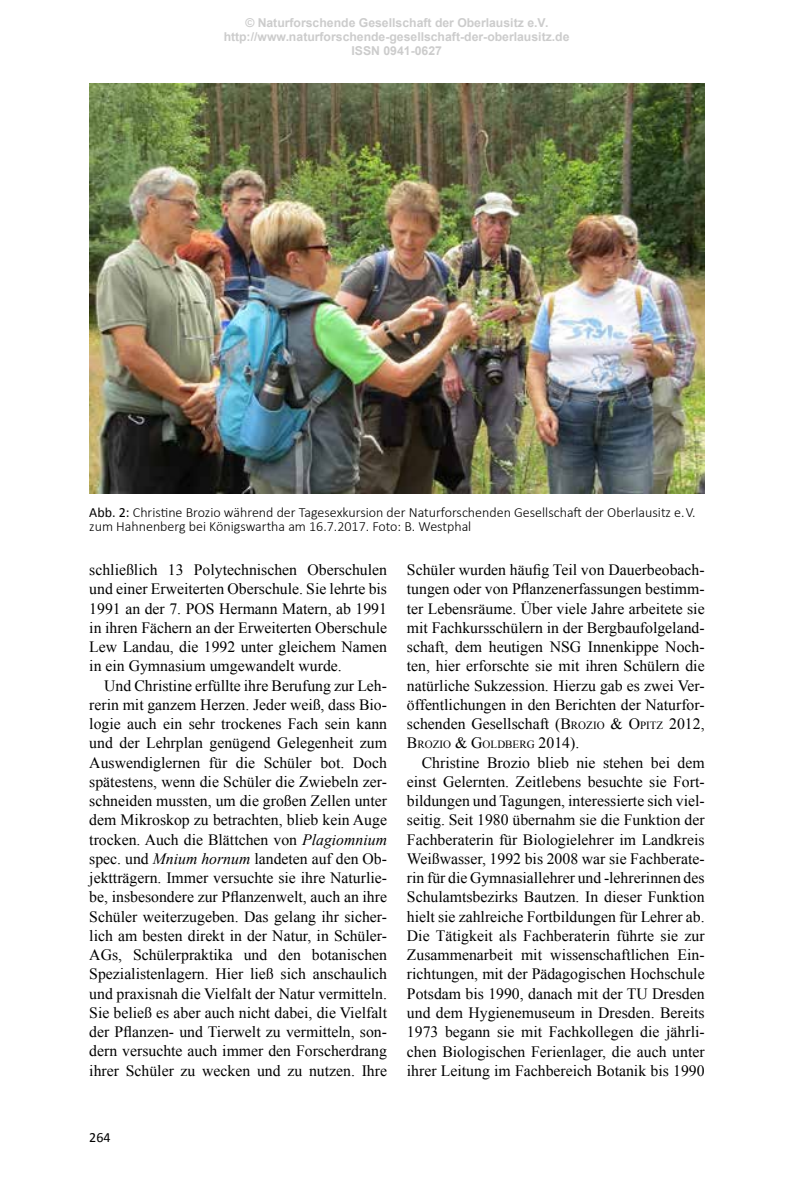
<style>
.page{position:relative;width:794px;height:1191px;background:#fff}
.page>*{position:absolute;margin:0;border:0;box-sizing:border-box;transform-origin:0 0}
.t1{font:15.75px/19.2px "Times New Roman";color:#000;text-align:justify}
.t2{font:300 14px/14px "Calibri";color:#000}
.t3{font:14px "Calibri";color:#000}
.t4{font:700 12.25px/14px "Arial";color:#ccc;text-align:center}
.t5{font:11.03px "Times New Roman";color:#000}
.s1{font-weight:400}
.s2{font-style:italic}
.s3{font-style:inherit}
.s4{font-size:11.03px}
.s5{font-size:15.75px}
</style>
<div class="page">
<img style="left:89px;top:83px;width:615px;height:410px">
<p class="t4" style="left:224px;top:15px;width:347px">© Naturforschende Gesellschaft der Oberlausitz e.V. http://www.naturforschende-gesellschaft-der-oberlausitz.de<br>ISSN 0941-0627</p>
<p class="t2" style="left:89px;top:505px;width:607px"><span class="s1">Abb. 2:</span> Christine Brozio während der Tagesexkursion der Naturforschenden Gesellschaft der Oberlausitz e. V. zum Hahnenberg bei Königswartha am 16.7.2017. Foto: B. Westphal</p>
<p class="t1" style="left:89px;top:560px;width:299px">schließlich 13 Polytechnischen Oberschulen und einer Erweiterten Oberschule. Sie lehrte bis 1991 an der 7. POS Hermann Matern, ab 1991 in ihren Fächern an der Erweiterten Oberschule Lew Landau, die 1992 unter gleichem Namen in ein Gymnasium umgewandelt wurde.</p>
<p class="t1" style="left:89px;top:675px;width:299px;text-indent:15px">Und Christine erfüllte ihre Berufung zur Leh&shy;rerin mit ganzem Herzen. Jeder weiß, dass Bio&shy;logie auch ein sehr trockenes Fach sein kann und der Lehrplan genügend Gelegenheit zum Auswendiglernen für die Schüler bot. Doch spätestens, wenn die Schüler die Zwiebeln zer&shy;schneiden mussten, um die großen Zellen unter dem Mikroskop zu betrachten, blieb kein Auge trocken. Auch die Blättchen von <span class="s2">Plagiomnium </span>spec. und <span class="s2">Mnium hornum</span> landeten auf den Ob&shy;jektträgern. Immer versuchte sie ihre Naturlie&shy;be, insbesondere zur Pflanzenwelt, auch an ihre Schüler weiterzugeben. Das gelang ihr sicher&shy;lich am besten direkt in der Natur, in Schüler-AGs, Schülerpraktika und den botanischen Spezialistenlagern. Hier ließ sich anschaulich und praxisnah die Vielfalt der Natur vermitteln.<br>Sie beließ es aber auch nicht dabei, die Vielfalt der Pflanzen- und Tierwelt zu vermitteln, son&shy;dern versuchte auch immer den Forscherdrang ihrer Schüler zu wecken und zu nutzen. Ihre</p>
<p class="t1" style="left:407px;top:560px;width:299px">Schüler wurden häufig Teil von Dauerbeobach&shy;tungen oder von Pflanzenerfassungen bestimm&shy;ter Lebensräume. Über viele Jahre arbeitete sie mit Fachkursschülern in der Bergbaufolgeland&shy;schaft, dem heutigen NSG Innenkippe Noch&shy;ten, hier erforschte sie mit ihren Schülern die natürliche Sukzession. Hierzu gab es zwei Ver&shy;öffentlichungen in den Berichten der Naturfor&shy;schenden Gesellschaft (<span class="s3">B</span><span class="s4">ROZIO</span> <span class="s3">&amp; O</span><span class="s4">PITZ</span> <span class="s3">2012,</span></p>
<p class="t5" style="left:407px;top:737px;width:174px"><span class="s5">B</span>ROZIO <span class="s5">&amp; G</span>OLDBERG <span class="s5">2014</span><span class="s5">).</span></p>
<p class="t1" style="left:407px;top:752px;width:299px;text-indent:15px">Christine Brozio blieb nie stehen bei dem einst Gelernten. Zeitlebens besuchte sie Fort&shy;bildungen und Tagungen, interessierte sich viel&shy;seitig. Seit 1980 übernahm sie die Funktion der Fachberaterin für Biologielehrer im Landkreis Weißwasser, 1992 bis 2008 war sie Fachberate&shy;rin für die Gymnasiallehrer und -lehrerinnen des Schulamtsbezirks Bautzen. In dieser Funktion hielt sie zahlreiche Fortbildungen für Lehrer ab.<br>Die Tätigkeit als Fachberaterin führte sie zur Zusammenarbeit mit wissenschaftlichen Ein&shy;richtungen, mit der Pädagogischen Hochschule Potsdam bis 1990, danach mit der TU Dresden und dem Hygienemuseum in Dresden. Bereits 1973 begann sie mit Fachkollegen die jährli&shy;chen Biologischen Ferienlager, die auch unter ihrer Leitung im Fachbereich Botanik bis 1990</p>
<p class="t3" style="left:89px;top:1127px;width:23px">264</p>
</div>
